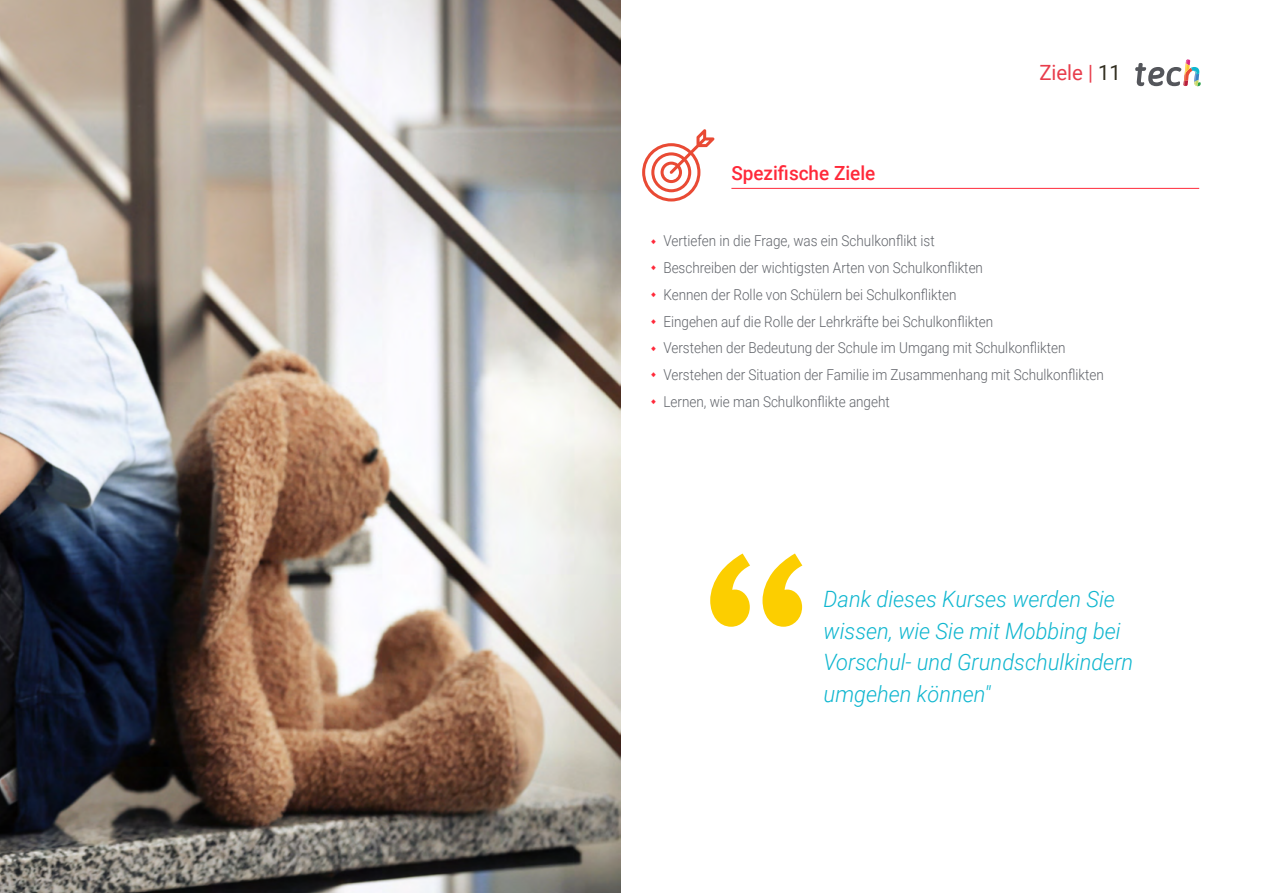
<style>
.page{position:relative;width:1263px;height:893px;background:#fff}
.page>*{position:absolute;margin:0;border:0;box-sizing:border-box;transform-origin:0 0}
.t1{font:italic 300 22.5px/31.5px "Roboto";color:#0fb6cf}
.t2{font:21px "Roboto";color:#e83d4c}
.t3{font:500 19.5px "Roboto";color:#ff293a}
.t4{font:300 15px/26.7px "Roboto";color:#61646a;scale:.9 1}
.s1{color:#312e20}
</style>
<div class="page">
<svg style="left:710px;top:553px;width:92px;height:74px"></svg>
<hr style="left:731px;top:188px;width:468px;height:1px;background:#ff293a">
<svg style="left:642px;top:129px;width:72px;height:72px"></svg>
<img style="left:0;top:0;width:621px;height:893px">
<svg style="left:1135px;top:60px;width:66px;height:27px"></svg>
<h3 class="t3" style="left:731px;top:159px;width:145px">Spezifische Ziele</h3>
<h2 class="t2" style="left:1039px;top:58px;width:83px">Ziele | <span class="s1">11</span></h2>
<p class="t4" style="left:663px;top:227px;width:491px">Vertiefen in die Frage, was ein Schulkonflikt ist<br>Beschreiben der wichtigsten Arten von Schulkonflikten<br>Kennen der Rolle von Schülern bei Schulkonflikten<br>Eingehen auf die Rolle der Lehrkräfte bei Schulkonflikten<br>Verstehen der Bedeutung der Schule im Umgang mit Schulkonflikten Verstehen der Situation der Familie im Zusammenhang mit Schulkonflikten Lernen, wie man Schulkonflikte angeht</p>
<h1 class="t1" style="left:824px;top:582px;width:311px">Dank dieses Kurses werden Sie wissen, wie Sie mit Mobbing bei<br>Vorschul- und Grundschulkindern umgehen können"</h1>
</div>
